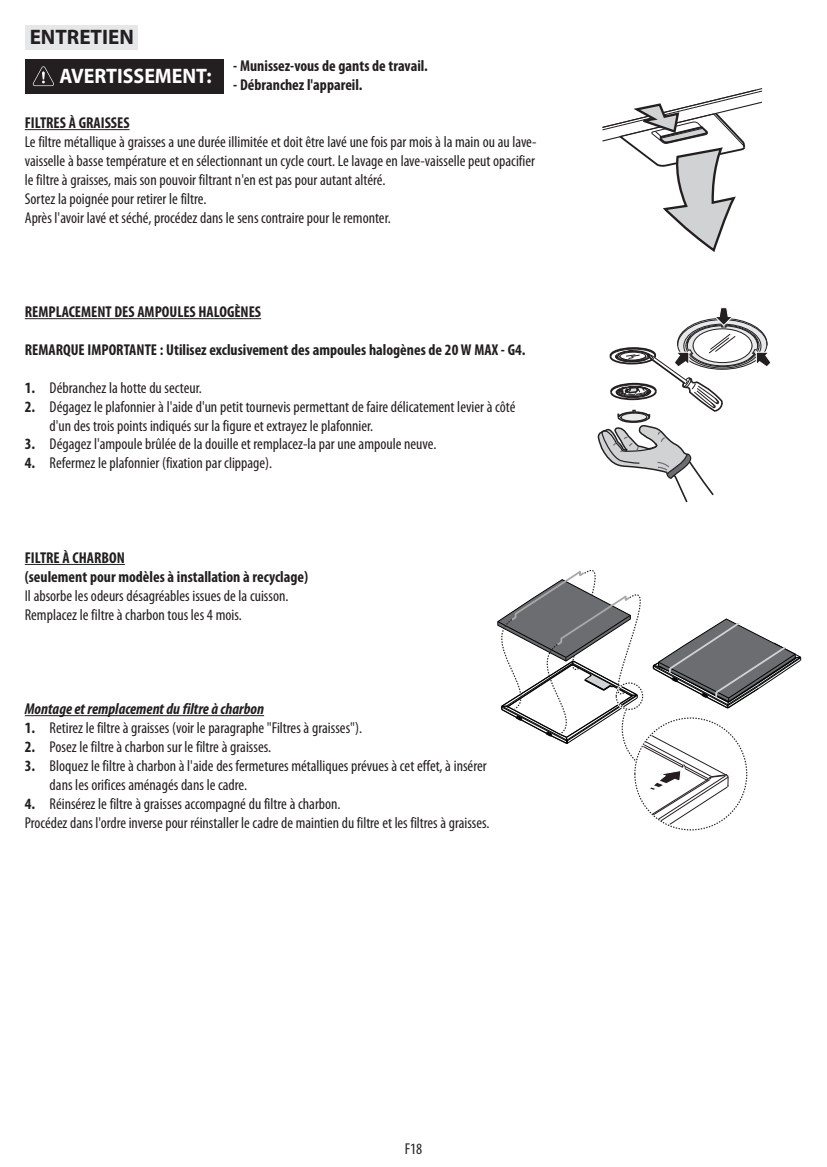
<style>
.page{position:relative;width:827px;height:1167px;background:#fff}
.page>*{position:absolute;margin:0;border:0;box-sizing:border-box;transform-origin:0 0}
.t1{font:700 21px "Myriad";color:#fff;scale:.95 1}
.t2{font:700 21px "Myriad";color:#231f20}
.t3{font:condensed 15.75px/18.9px "Myriad Pro";color:#231f20}
.t4{font:700 condensed 15.75px/18.9px "Myriad Pro";color:#231f20}
.t5{font:italic 700 condensed 15.75px "Myriad Pro";color:#231f20}
.s1{font-weight:700}
</style>
<div class="page">
<hr style="left:25px;top:129px;width:105px;height:1px;background:#231f20">
<hr style="left:25px;top:318px;width:236px;height:1px;background:#231f20">
<hr style="left:25px;top:564px;width:100px;height:1px;background:#231f20">
<hr style="left:25px;top:715px;width:239px;height:1px;background:#231f20">
<div style="left:25px;top:60px;width:198px;height:34px;background:#231f20"></div>
<svg style="left:33px;top:66px;width:21px;height:20px"></svg>
<svg style="left:602px;top:88px;width:160px;height:164px"></svg>
<svg style="left:597px;top:307px;width:173px;height:196px"></svg>
<svg style="left:497px;top:570px;width:304px;height:255px"></svg>
<div style="left:25px;top:25px;width:112px;height:25px;background:#e6e7e9"></div>
<h1 class="t2" style="left:30px;top:29px;width:106px">ENTRETIEN</h1>
<h1 class="t1" style="left:60px;top:68px;width:161px">AVERTISSEMENT:</h1>
<p class="t4" style="left:233px;top:58px;width:196px">- Munissez-vous de gants de travail.</p>
<p class="t4" style="left:233px;top:77px;width:131px">- Débranchez l'appareil.</p>
<p class="t4" style="left:25px;top:115px;width:106px">FILTRES À GRAISSES</p>
<p class="t3" style="left:25px;top:134px;width:513px">Le filtre métallique à graisses a une durée illimitée et doit être lavé une fois par mois à la main ou au lave&shy;vaisselle à basse température et en sélectionnant un cycle court. Le lavage en lave-vaisselle peut opacifier le filtre à graisses, mais son pouvoir filtrant n'en est pas pour autant altéré.<br>Sortez la poignée pour retirer le filtre.<br>Après l'avoir lavé et séché, procédez dans le sens contraire pour le remonter.</p>
<p class="t4" style="left:25px;top:304px;width:238px">REMPLACEMENT DES AMPOULES HALOGÈNES</p>
<p class="t4" style="left:25px;top:342px;width:502px">REMARQUE IMPORTANTE : Utilisez exclusivement des ampoules halogènes de 20 W MAX - G4.</p>
<p class="t3" style="left:25px;top:379px;width:178px"><span class="s1">1.</span> Débranchez la hotte du secteur.</p>
<p class="t3" style="left:50px;top:398px;width:467px;text-indent:-25px"><span class="s1">2.</span> Dégagez le plafonnier à l'aide d'un petit tournevis permettant de faire délicatement levier à côté d'un des trois points indiqués sur la figure et extrayez le plafonnier.</p>
<p class="t3" style="left:25px;top:436px;width:413px"><span class="s1">3.</span> Dégagez l'ampoule brûlée de la douille et remplacez-la par une ampoule neuve.</p>
<p class="t3" style="left:25px;top:455px;width:249px"><span class="s1">4.</span> Refermez le plafonnier (fixation par clippage).</p>
<p class="t4" style="left:25px;top:549px;width:285px">FILTRE À CHARBON<br>(seulement pour modèles à installation à recyclage)</p>
<p class="t3" style="left:25px;top:587px;width:265px">Il absorbe les odeurs désagréables issues de la cuisson.<br>Remplacez le filtre à charbon tous les 4 mois.</p>
<p class="t5" style="left:25px;top:703px;width:241px">Montage et remplacement du filtre à charbon</p>
<p class="t3" style="left:25px;top:720px;width:339px"><span class="s1">1.</span> Retirez le filtre à graisses (voir le paragraphe "Filtres à graisses").</p>
<p class="t3" style="left:25px;top:738px;width:248px"><span class="s1">2.</span> Posez le filtre à charbon sur le filtre à graisses.</p>
<p class="t3" style="left:50px;top:757px;width:438px;text-indent:-25px"><span class="s1">3.</span> Bloquez le filtre à charbon à l'aide des fermetures métalliques prévues à cet effet, à insérer dans les orifices aménagés dans le cadre.</p>
<p class="t3" style="left:25px;top:795px;width:466px"><span class="s1">4.</span> Réinsérez le filtre à graisses accompagné du filtre à charbon.<br>Procédez dans l'ordre inverse pour réinstaller le cadre de maintien du filtre et les filtres à graisses.</p>
<p class="t3" style="left:404px;top:1140px;width:19px">F18</p>
</div>
